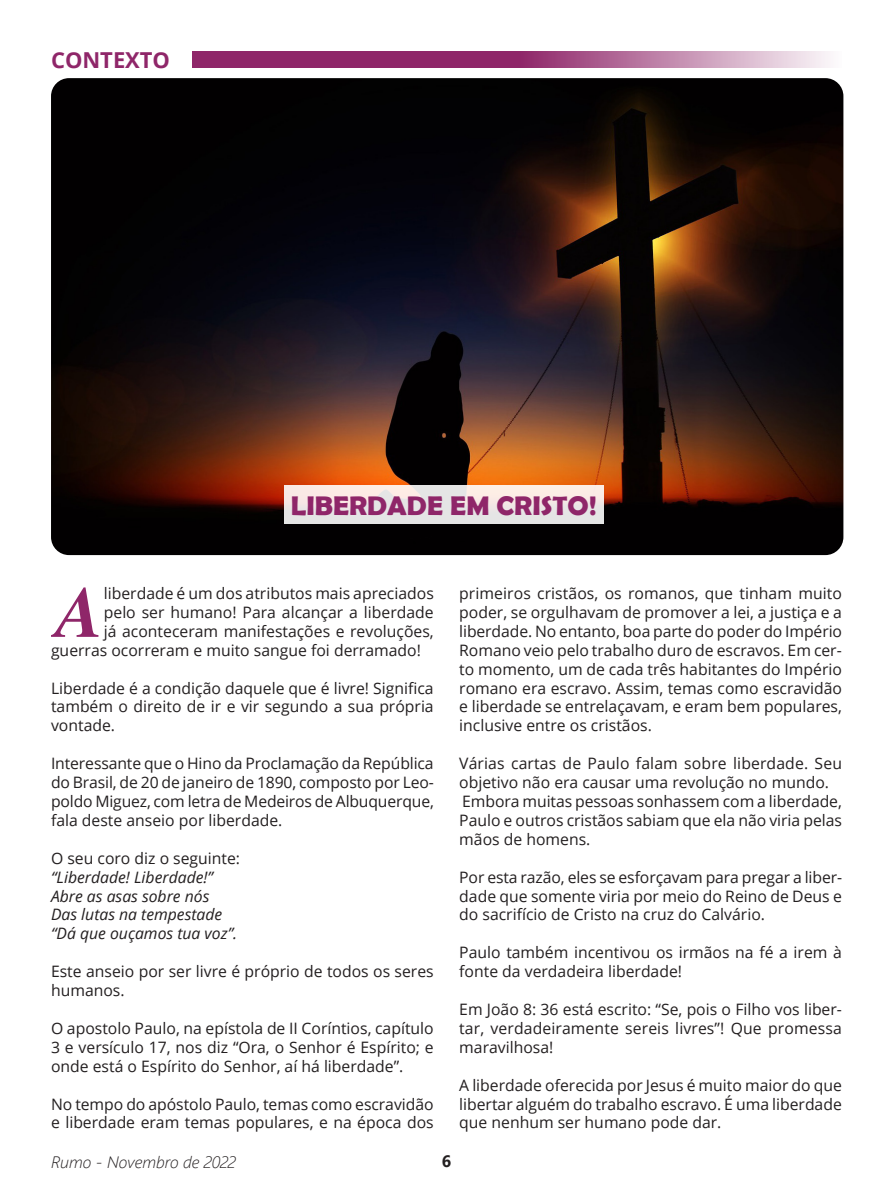
<style>
.page{position:relative;width:893px;height:1191px;background:#fff}
.page>*{position:absolute;margin:0;border:0;box-sizing:border-box;transform-origin:0 0}
.t1{font:italic 700 72px "Times";color:#8f2669}
.t2{font:700 27px "Berlin Sans FB Demi";color:#8f2669;scale:1.05 1}
.t3{font:700 21.9px "Open Sans";color:#8f2669}
.t4{font:italic 300 16.5px "Segoe UI";color:#231f20}
.t5{font:700 16.5px "Segoe UI";color:#231f20}
.t6{font:15.75px/18.9px "Open Sans";color:#231f20;text-align:justify}
.t7{font:italic 15.75px/18.9px "Open Sans";color:#231f20}
</style>
<div class="page">
<svg style="left:192px;top:51px;width:638px;height:17px;background:#a8588b"></svg>
<img style="left:51px;top:78px;width:792px;height:477px">
<svg style="left:284px;top:485px;width:320px;height:38px;background:#eee7e5"></svg>
<h3 class="t3" style="left:51px;top:44px;width:121px">CONTEXTO</h3>
<h2 class="t2" style="left:291px;top:490px;width:293px">LIBERDADE EM CRISTO!</h2>
<h1 class="t1" style="left:56px;top:570px;width:50px">A</h1>
<p class="t6" style="left:104px;top:583px;width:331px">liberdade é um dos atributos mais apreciados</p>
<p class="t6" style="left:104px;top:602px;width:331px">pelo ser humano! Para alcançar a liberdade</p>
<p class="t6" style="left:104px;top:621px;width:331px">já aconteceram manifestações e revoluções,</p>
<p class="t6" style="left:51px;top:640px;width:371px">guerras ocorreram e muito sangue foi derramado!</p>
<p class="t6" style="left:51px;top:678px;width:384px">Liberdade é a condição daquele que é livre! Significa também o direito de ir e vir segundo a sua própria vontade.</p>
<p class="t6" style="left:51px;top:753px;width:384px">Interessante que o Hino da Proclamação da República do Brasil, de 20 de janeiro de 1890, composto por Leo&shy;poldo Miguez, com letra de Medeiros de Albuquerque, fala deste anseio por liberdade.</p>
<p class="t6" style="left:51px;top:848px;width:191px">O seu coro diz o seguinte:</p>
<p class="t7" style="left:51px;top:867px;width:188px">“Liberdade! Liberdade!”<br>Abre as asas sobre nós<br>Das lutas na tempestade “Dá que ouçamos tua voz”.</p>
<p class="t6" style="left:51px;top:961px;width:384px">Este anseio por ser livre é próprio de todos os seres humanos.</p>
<p class="t6" style="left:51px;top:1018px;width:384px">O apostolo Paulo, na epístola de II Coríntios, capítulo 3 e versículo 17, nos diz “Ora, o Senhor é Espírito; e onde está o Espírito do Senhor, aí há liberdade”.</p>
<p class="t6" style="left:51px;top:1094px;width:384px">No tempo do apóstolo Paulo, temas como escravidão e liberdade eram temas populares, e na época dos</p>
<p class="t6" style="left:459px;top:583px;width:384px">primeiros cristãos, os romanos, que tinham muito poder, se orgulhavam de promover a lei, a justiça e a liberdade. No entanto, boa parte do poder do Império Romano veio pelo trabalho duro de escravos. Em cer&shy;to momento, um de cada três habitantes do Império romano era escravo. Assim, temas como escravidão e liberdade se entrelaçavam, e eram bem populares, inclusive entre os cristãos.</p>
<p class="t6" style="left:459px;top:753px;width:384px;text-align:left">Várias cartas de Paulo falam sobre liberdade. Seu objetivo não era causar uma revolução no mundo.<br>Embora muitas pessoas sonhassem com a liberdade, Paulo e outros cristãos sabiam que ela não viria pelas mãos de homens.</p>
<p class="t6" style="left:459px;top:867px;width:384px">Por esta razão, eles se esforçavam para pregar a liber&shy;dade que somente viria por meio do Reino de Deus e do sacrifício de Cristo na cruz do Calvário.</p>
<p class="t6" style="left:459px;top:942px;width:384px">Paulo também incentivou os irmãos na fé a irem à fonte da verdadeira liberdade!</p>
<p class="t6" style="left:459px;top:999px;width:384px">Em João 8: 36 está escrito: “Se, pois o Filho vos liber&shy;tar, verdadeiramente sereis livres”! Que promessa maravilhosa!</p>
<p class="t6" style="left:459px;top:1075px;width:384px">A liberdade oferecida por Jesus é muito maior do que libertar alguém do trabalho escravo. É uma liberdade que nenhum ser humano pode dar.</p>
<p class="t4" style="left:51px;top:1146px;width:186px">Rumo - Novembro de 2022</p>
<p class="t5" style="left:442px;top:1145px;width:11px">6</p>
</div>
